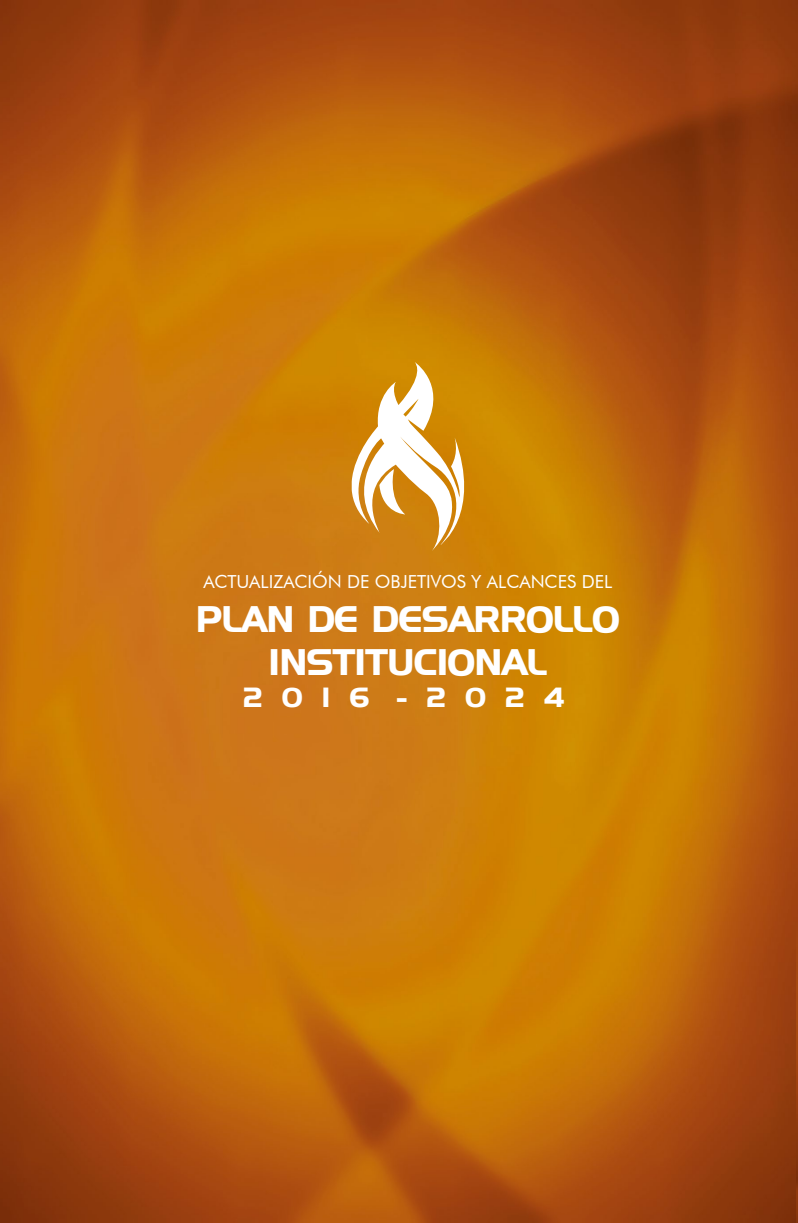
<style>
.page{position:relative;width:798px;height:1223px;background:#fff}
.page>*{position:absolute;margin:0;border:0;box-sizing:border-box;transform-origin:0 0}
.t1{font:700 36px/43.2px "Hanzel";color:#fff;text-align:center}
.t2{font:700 27px "Hanzel";color:#fff}
.t3{font:18px "Futura BT";color:#fff}
</style>
<div class="page">
<img style="left:0;top:0;width:797px;height:1222px">
<img style="left:350px;top:362px;width:116px;height:189px">
<img style="left:379px;top:469px;width:26px;height:45px">
<img style="left:796px;top:735px;width:1px;height:487px">
<p class="t3" style="left:203px;top:571px;width:410px">ACTUALIZACIÓN DE OBJETIVOS Y ALCANCES DEL</p>
<h1 class="t1" style="left:196px;top:597px;width:424px">PLAN DE DESARROLLO<br>INSTITUCIONAL</h1>
<h2 class="t2" style="left:244px;top:681px;width:322px">2 0 1 6 - 2 0 2 4</h2>
</div>
